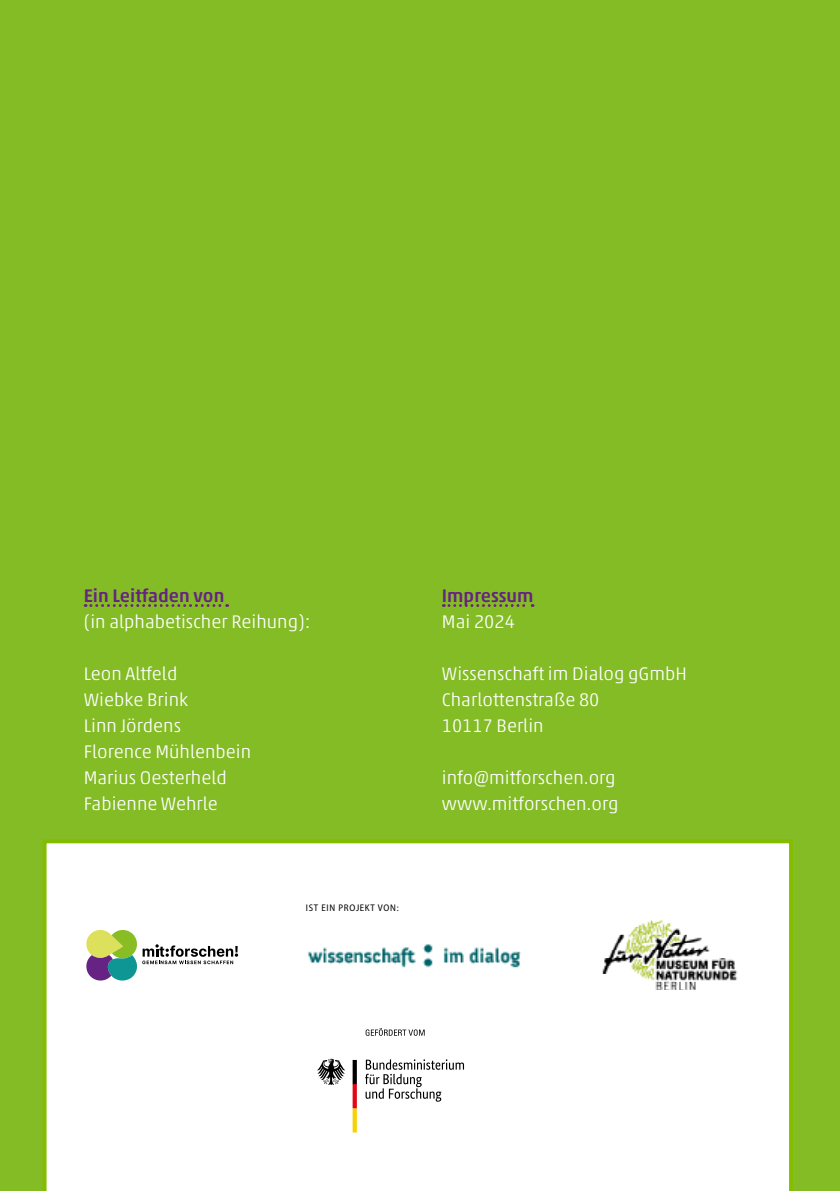
<style>
.page{position:relative;width:840px;height:1191px;background:#fff}
.page>*{position:absolute;margin:0;border:0;box-sizing:border-box;transform-origin:0 0}
.t1{font:300 18.4px/26px "Akko Std";color:#fff}
.t2{font:500 18.4px "Akko Std";color:#662383}
.t3{font:9.6px "Myriad Variable Concept";letter-spacing:.07em;color:#000}
</style>
<div class="page">
<div style="left:0;top:0;width:839px;height:1191px;background:#84bc26"></div>
<svg style="left:85px;top:604px;width:142px;height:3px"></svg>
<svg style="left:443px;top:604px;width:90px;height:3px"></svg>
<div style="left:43px;top:839px;width:749px;height:352px;background:#fff"></div>
<div style="left:296px;top:1015px;width:219px;height:151px;background:#fff"></div>
<svg style="left:365px;top:1059px;width:99px;height:42px"></svg>
<svg style="left:317px;top:1058px;width:28px;height:27px"></svg>
<svg style="left:352px;top:1060px;width:4px;height:72px"></svg>
<svg style="left:365px;top:1028px;width:59px;height:7px"></svg>
<img style="left:304px;top:937px;width:219px;height:35px">
<img style="left:600px;top:903px;width:138px;height:104px">
<svg style="left:85px;top:928px;width:153px;height:54px;background:#c9d2c3"></svg>
<p class="t2" style="left:84px;top:584px;width:142px">Ein Leitfaden von</p>
<p class="t1" style="left:84px;top:608px;width:228px">(in alphabetischer Reihung):</p>
<p class="t1" style="left:84px;top:660px;width:169px">Leon Altfeld<br>Wiebke Brink<br>Linn Jördens<br>Florence Mühlenbein<br>Marius Oesterheld<br>Fabienne Wehrle</p>
<p class="t3" style="left:306px;top:902px;width:94px">IST EIN PROJEKT VON:</p>
<p class="t2" style="left:441px;top:584px;width:93px">Impressum</p>
<p class="t1" style="left:441px;top:608px;width:74px">Mai 2024</p>
<p class="t1" style="left:441px;top:660px;width:246px">Wissenschaft im Dialog gGmbH<br>Charlottenstraße 80<br>10117 Berlin</p>
<p class="t1" style="left:441px;top:764px;width:178px">info@mitforschen.org www.mitforschen.org</p>
</div>
